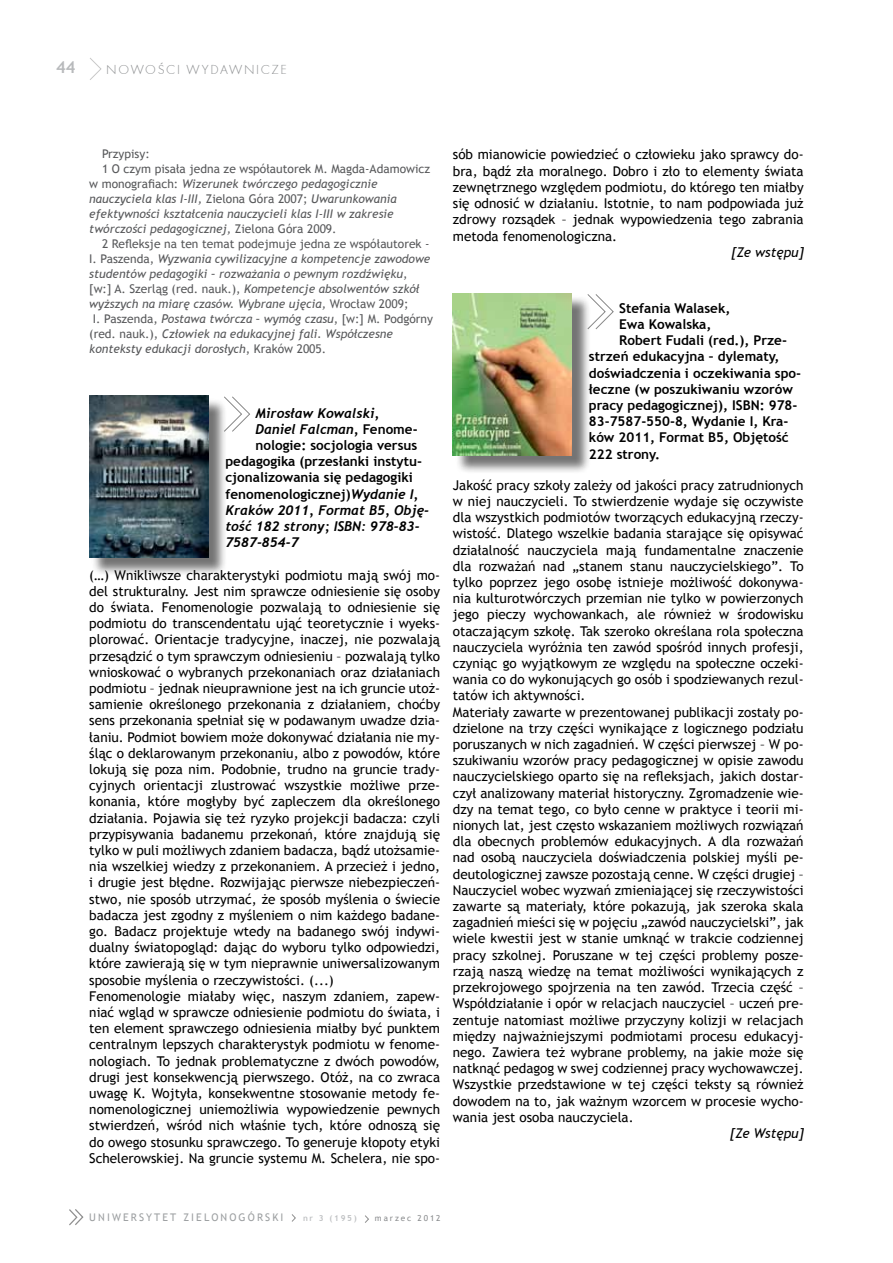
<style>
.page{position:relative;width:893px;height:1263px;background:#fff}
.page>*{position:absolute;margin:0;border:0;box-sizing:border-box;transform-origin:0 0}
.t1{font:700 16.5px "Trebuchet MS";color:#b8babc}
.t2{font:13.5px/16.2px "Trebuchet MS";color:#000}
.t3{font:700 13.5px/16.2px "Trebuchet MS";color:#000}
.t4{font:italic 700 13.5px/16.2px "Trebuchet";color:#000}
.t5{font:italic 13.5px "Trebuchet MS";color:#000}
.t6{font:13.5px "Futura TEE Ligh";letter-spacing:.12em;color:#8a8c8e}
.t7{font:italic 12px "Trebuchet MS";color:#58595b}
.t8{font:12px "Trebuchet MS";color:#58595b}
.t9{font:10.5px "Trebuchet MS";letter-spacing:.2em;color:#9da0a2}
.t10{font:8.25px "Trebuchet MS";letter-spacing:.23em;color:#8a8c8e}
.t11{font:700 8.25px "Trebuchet MS";color:#c0c2c4}
.s1{font-style:normal}
.s2{font-style:italic}
.s3{font-family:"Trebuchet MS";font-style:normal}
.s4{font-family:"Trebuchet";font-style:italic}
</style>
<div class="page">
<svg style="left:292px;top:1214px;width:4px;height:8px"></svg>
<svg style="left:365px;top:1215px;width:4px;height:8px"></svg>
<svg style="left:90px;top:58px;width:12px;height:22px"></svg>
<svg style="left:69px;top:1209px;width:15px;height:17px"></svg>
<div style="left:92px;top:398px;width:135px;height:178px;background:#000;opacity:.55"></div>
<img style="left:89px;top:395px;width:119px;height:163px">
<div style="left:455px;top:295px;width:136px;height:179px;background:#000;opacity:.55"></div>
<img style="left:453px;top:293px;width:119px;height:162px">
<svg style="left:223px;top:396px;width:27px;height:37px"></svg>
<svg style="left:587px;top:294px;width:27px;height:36px"></svg>
<p class="t1" style="left:56px;top:57px;width:21px">44</p>
<p class="t6" style="left:106px;top:61px;width:182px">NOWOŚCI WYDAWNICZE</p>
<p class="t8" style="left:102px;top:146px;width:49px">Przypisy:</p>
<p class="t8" style="left:102px;top:161px;width:330px">1 O czym pisała jedna ze współautorek M. Magda-Adamowicz</p>
<p class="t7" style="left:89px;top:176px;width:290px"><span class="s1">w monografiach:</span> Wizerunek twórczego pedagogicznie</p>
<p class="t7" style="left:89px;top:191px;width:309px">nauczyciela klas I-III, <span class="s1">Zielona Góra 2007;</span> Uwarunkowania</p>
<p class="t7" style="left:89px;top:206px;width:306px">efektywności kształcenia nauczycieli klas I-III w zakresie</p>
<p class="t7" style="left:89px;top:221px;width:249px">twórczości pedagogicznej, <span class="s1">Zielona Góra 2009.</span></p>
<p class="t8" style="left:102px;top:236px;width:329px">2 Refleksje na ten temat podejmuje jedna ze współautorek -</p>
<p class="t7" style="left:89px;top:251px;width:343px"><span class="s1">I. Paszenda,</span> Wyzwania cywilizacyjne a kompetencje zawodowe</p>
<p class="t7" style="left:89px;top:266px;width:320px">studentów pedagogiki – rozważania o pewnym rozdźwięku<span class="s1">,</span></p>
<p class="t7" style="left:89px;top:281px;width:332px"><span class="s1">[w:] A. Szerląg (red. nauk.),</span> Kompetencje absolwentów szkół</p>
<p class="t7" style="left:89px;top:296px;width:321px">wyższych na miarę czasów. Wybrane ujęcia, <span class="s1">Wrocław 2009;</span></p>
<p class="t8" style="left:93px;top:311px;width:342px">I. Paszenda, <span class="s2">Postawa twórcza – wymóg czasu</span>, [w:] M. Podgórny</p>
<p class="t7" style="left:89px;top:326px;width:305px"><span class="s1">(red. nauk.),</span> Człowiek na edukacyjnej fali. Współczesne</p>
<p class="t7" style="left:89px;top:341px;width:238px">konteksty edukacji dorosłych<span class="s1">, Kraków 2005.</span></p>
<p class="t4" style="left:256px;top:405px;width:163px">Mirosław Kowalski,<br>Daniel Falcman, <span class="s3">Fenome-</span></p>
<p class="t3" style="left:225px;top:437px;width:198px;text-indent:30px">nologie: socjologia versus pedagogika (przesłanki instytu&shy;cjonalizowania się pedagogiki fenomenologicznej)<span class="s4">Wydanie I,</span></p>
<p class="t4" style="left:225px;top:502px;width:205px">Kraków 2011, Format B5, Obję&shy;tość 182 strony; ISBN: 978-83-<br>7587-854-7</p>
<p class="t2" style="left:89px;top:567px;width:352px">(…) Wnikliwsze charakterystyki podmiotu mają swój mo&shy;del strukturalny. Jest nim sprawcze odniesienie się osoby do świata. Fenomenologie pozwalają to odniesienie się podmiotu do transcendentału ująć teoretycznie i wyeks&shy;plorować. Orientacje tradycyjne, inaczej, nie pozwalają przesądzić o tym sprawczym odniesieniu – pozwalają tylko wnioskować o wybranych przekonaniach oraz działaniach podmiotu – jednak nieuprawnione jest na ich gruncie utoż&shy;samienie określonego przekonania z działaniem, choćby sens przekonania spełniał się w podawanym uwadze dzia&shy;łaniu. Podmiot bowiem może dokonywać działania nie my&shy;śląc o deklarowanym przekonaniu, albo z powodów, które lokują się poza nim. Podobnie, trudno na gruncie trady&shy;cyjnych orientacji zlustrować wszystkie możliwe prze&shy;konania, które mogłyby być zapleczem dla określonego działania. Pojawia się też ryzyko projekcji badacza: czyli przypisywania badanemu przekonań, które znajdują się tylko w puli możliwych zdaniem badacza, bądź utożsamie&shy;nia wszelkiej wiedzy z przekonaniem. A przecież i jedno, i drugie jest błędne. Rozwijając pierwsze niebezpieczeń&shy;stwo, nie sposób utrzymać, że sposób myślenia o świecie badacza jest zgodny z myśleniem o nim każdego badane&shy;go. Badacz projektuje wtedy na badanego swój indywi&shy;dualny światopogląd: dając do wyboru tylko odpowiedzi, które zawierają się w tym nieprawnie uniwersalizowanym sposobie myślenia o rzeczywistości. (...)<br>Fenomenologie miałaby więc, naszym zdaniem, zapew&shy;niać wgląd w sprawcze odniesienie podmiotu do świata, i ten element sprawczego odniesienia miałby być punktem centralnym lepszych charakterystyk podmiotu w fenome&shy;nologiach. To jednak problematyczne z dwóch powodów, drugi jest konsekwencją pierwszego. Otóż, na co zwraca uwagę K. Wojtyła, konsekwentne stosowanie metody fe&shy;nomenologicznej uniemożliwia wypowiedzenie pewnych stwierdzeń, wśród nich właśnie tych, które odnoszą się do owego stosunku sprawczego. To generuje kłopoty etyki Schelerowskiej. Na gruncie systemu M. Schelera, nie spo-</p>
<p class="t2" style="left:453px;top:147px;width:352px;text-align:justify">sób mianowicie powiedzieć o człowieku jako sprawcy do&shy;bra, bądź zła moralnego. Dobro i zło to elementy świata zewnętrznego względem podmiotu, do którego ten miałby się odnosić w działaniu. Istotnie, to nam podpowiada już zdrowy rozsądek – jednak wypowiedzenia tego zabrania metoda fenomenologiczna.</p>
<p class="t5" style="left:731px;top:244px;width:74px">[Ze wstępu]</p>
<p class="t3" style="left:619px;top:300px;width:113px">Stefania Walasek,</p>
<p class="t3" style="left:619px;top:316px;width:94px">Ewa Kowalska,</p>
<p class="t3" style="left:619px;top:332px;width:169px">Robert Fudali (red.), Prze-</p>
<p class="t3" style="left:589px;top:348px;width:192px">strzeń edukacyjna – dylematy,</p>
<p class="t3" style="left:589px;top:365px;width:214px">doświadczenia i oczekiwania spo-</p>
<p class="t3" style="left:589px;top:381px;width:206px">łeczne (w poszukiwaniu wzorów</p>
<p class="t3" style="left:589px;top:397px;width:210px">pracy pedagogicznej), ISBN: 978-</p>
<p class="t3" style="left:589px;top:413px;width:201px">83-7587-550-8, Wydanie I, Kra-</p>
<p class="t3" style="left:589px;top:429px;width:201px">ków 2011, Format B5, Objętość</p>
<p class="t3" style="left:589px;top:446px;width:73px">222 strony.</p>
<p class="t2" style="left:453px;top:477px;width:352px">Jakość pracy szkoły zależy od jakości pracy zatrudnionych w niej nauczycieli. To stwierdzenie wydaje się oczywiste dla wszystkich podmiotów tworzących edukacyjną rzeczy&shy;wistość. Dlatego wszelkie badania starające się opisywać działalność nauczyciela mają fundamentalne znaczenie dla rozważań nad „stanem stanu nauczycielskiego”. To tylko poprzez jego osobę istnieje możliwość dokonywa&shy;nia kulturotwórczych przemian nie tylko w powierzonych jego pieczy wychowankach, ale również w środowisku otaczającym szkołę. Tak szeroko określana rola społeczna nauczyciela wyróżnia ten zawód spośród innych profesji, czyniąc go wyjątkowym ze względu na społeczne oczeki&shy;wania co do wykonujących go osób i spodziewanych rezul&shy;tatów ich aktywności.<br>Materiały zawarte w prezentowanej publikacji zostały po&shy;dzielone na trzy części wynikające z logicznego podziału poruszanych w nich zagadnień. W części pierwszej – W po&shy;szukiwaniu wzorów pracy pedagogicznej w opisie zawodu nauczycielskiego oparto się na refleksjach, jakich dostar&shy;czył analizowany materiał historyczny. Zgromadzenie wie&shy;dzy na temat tego, co było cenne w praktyce i teorii mi&shy;nionych lat, jest często wskazaniem możliwych rozwiązań dla obecnych problemów edukacyjnych. A dla rozważań nad osobą nauczyciela doświadczenia polskiej myśli pe&shy;deutologicznej zawsze pozostają cenne. W części drugiej – Nauczyciel wobec wyzwań zmieniającej się rzeczywistości zawarte są materiały, które pokazują, jak szeroka skala zagadnień mieści się w pojęciu „zawód nauczycielski”, jak wiele kwestii jest w stanie umknąć w trakcie codziennej pracy szkolnej. Poruszane w tej części problemy posze&shy;rzają naszą wiedzę na temat możliwości wynikających z przekrojowego spojrzenia na ten zawód. Trzecia część – Współdziałanie i opór w relacjach nauczyciel – uczeń pre&shy;zentuje natomiast możliwe przyczyny kolizji w relacjach między najważniejszymi podmiotami procesu edukacyj&shy;nego. Zawiera też wybrane problemy, na jakie może się natknąć pedagog w swej codziennej pracy wychowawczej.<br>Wszystkie przedstawione w tej części teksty są również dowodem na to, jak ważnym wzorcem w procesie wycho&shy;wania jest osoba nauczyciela.</p>
<p class="t5" style="left:730px;top:1125px;width:75px">[Ze Wstępu]</p>
<p class="t9" style="left:89px;top:1211px;width:196px">UNIWERSYTET ZIELONOGÓRSKI</p>
<p class="t11" style="left:303px;top:1213px;width:55px">nr 3 (195)</p>
<p class="t10" style="left:375px;top:1213px;width:67px">marzec 2012</p>
</div>
